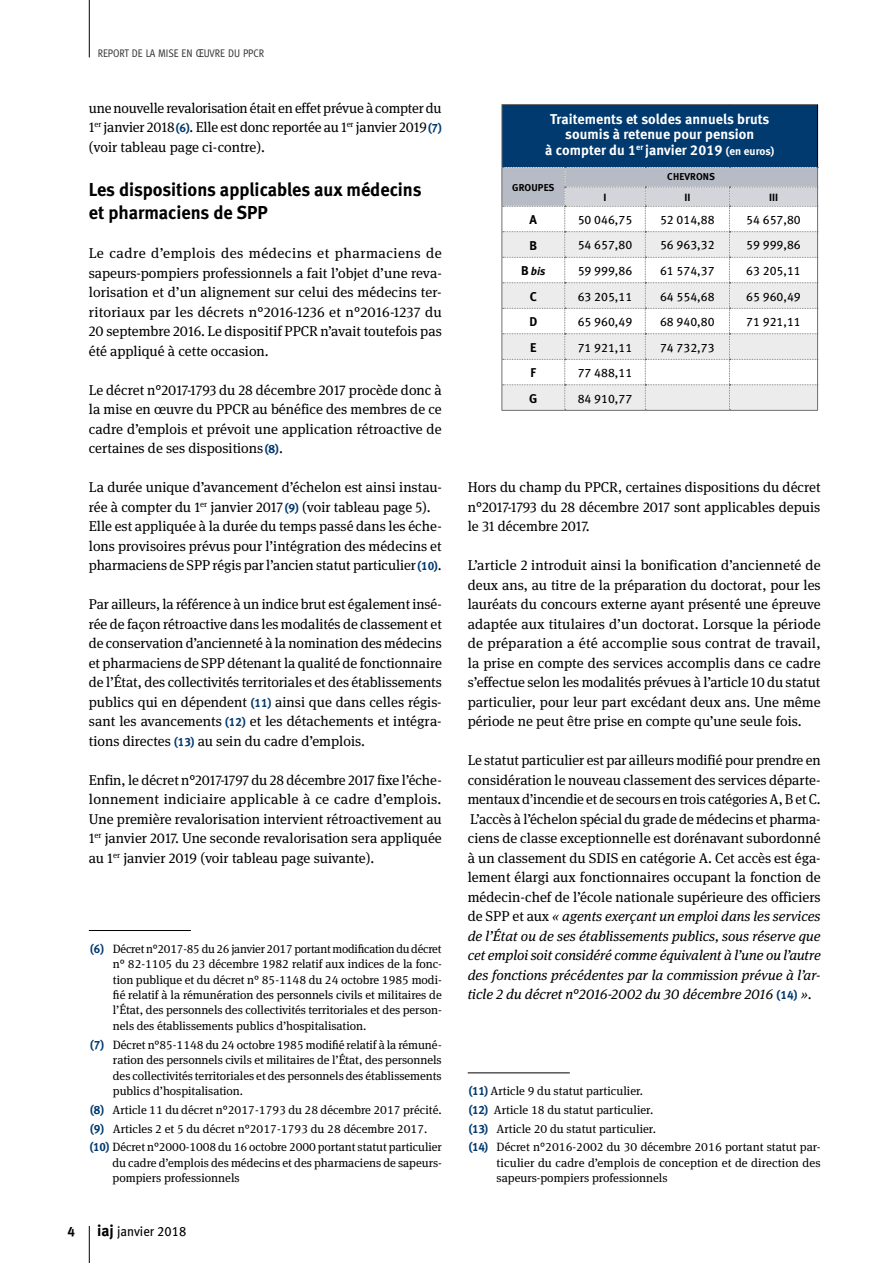
<style>
.page{position:relative;width:893px;height:1263px;background:#fff}
.page>*{position:absolute;margin:0;border:0;box-sizing:border-box;transform-origin:0 0}
.Titre_1{font:18.75px/23.2px "Meta Bold LF";color:#000}
.Texte_courant_9_5{font:14.25px/19.5px "Meta Serif OT";color:#000;text-align:justify}
.article_pointillés_i{font:14.25px/15.8px "Meta Bold LF";letter-spacing:.005em;color:#fff;text-align:center}
.t1{font:13.5px "Meta Book LF";color:#000;scale:.96 1}
.t2{font:13.5px "Meta Bold LF";color:#000}
.t3{font:12.75px "Meta Bold LF";color:#000}
.t4{font:12.3px "Meta Book LF";color:#000}
.Notes_texte{font:12px/15.5px "Meta Serif OT";color:#000;text-align:justify}
.texte_note_désactivé{font:12px/15.5px "Meta Serif OT";color:#000;text-align:justify}
.t5{font:italic 11.25px "Meta Bold LF";color:#000}
.t6{font:10.95px "Meta Cond";letter-spacing:-.01em;color:#3a3a39}
.article_pointillés_i-2{font:10.5px "Meta Bold LF";color:#000}
.article_pointillés_i-3{font:10.05px "Meta Bold LF";letter-spacing:.01em;color:#000}
.s1{font-size:11.25px}
.s2{font-family:"Meta Bold LF";font-size:12px;color:#003a6f}
.s3{font-family:"Meta Bold LF";color:#003a6f}
.s4{font-family:"Meta Bold LF";font-size:15.75px}
.s5{font-style:normal;font-size:12.75px}
.s6{font-family:"Meta Bold LF";font-size:12px;color:#fff}
.s7{font-style:italic}
</style>
<div class="page">
<hr style="left:89px;top:0;width:1px;height:57px;background:#000">
<hr style="left:89px;top:1226px;width:1px;height:37px;background:#000">
<div style="left:502px;top:104px;width:316px;height:64px;background:#003a6f"></div>
<hr style="left:502px;top:105px;width:1px;height:63px;background:#6e6e6e">
<hr style="left:502px;top:104px;width:63px;height:1px;background:#6e6e6e">
<hr style="left:565px;top:104px;width:80px;height:1px;background:#6e6e6e">
<hr style="left:645px;top:104px;width:84px;height:1px;background:#6e6e6e">
<hr style="left:729px;top:104px;width:89px;height:1px;background:#6e6e6e">
<hr style="left:817px;top:105px;width:1px;height:62px;background:#000">
<hr style="left:502px;top:410px;width:63px;height:1px;background:#6e6e6e">
<hr style="left:565px;top:410px;width:80px;height:1px;background:#6e6e6e">
<hr style="left:645px;top:410px;width:84px;height:1px;background:#6e6e6e">
<svg style="left:502px;top:167px;width:316px;height:243px"></svg>
<hr style="left:729px;top:410px;width:89px;height:1px;background:#6e6e6e">
<hr style="left:89px;top:930px;width:102px;height:1px;background:#000">
<hr style="left:468px;top:1072px;width:102px;height:1px;background:#000">
<p class="t6" style="left:98px;top:47px;width:168px">REPORT DE LA MISE EN <span class="s1">Œ</span>UVRE DU PPCR</p>
<p class="Texte_courant_9_5" style="left:89px;top:98px;width:354px">une nouvelle revalorisation était en effet prévue à compter du 1<sup>er</sup> janvier 2018<span class="s2">(6)</span>. Elle est donc reportée au 1<sup>er</sup> janvier 2019<span class="s2">(7) </span>(voir tableau page ci-contre).</p>
<p class="Titre_1" style="left:89px;top:177px;width:334px">Les dispositions applicables aux médecins et pharmaciens de SPP</p>
<p class="Texte_courant_9_5" style="left:89px;top:244px;width:355px">Le cadre d’emplois des médecins et pharmaciens de sapeurs-pompiers professionnels a fait l’objet d’une reva&shy;lorisation et d’un alignement sur celui des médecins ter&shy;ritoriaux par les décrets n°2016-1236 et n°2016-1237 du 20 septembre 2016. Le dispositif PPCR n’avait toutefois pas été appliqué à cette occasion.</p>
<p class="Texte_courant_9_5" style="left:89px;top:380px;width:354px">Le décret n°2017-1793 du 28 décembre 2017 procède donc à la mise en œuvre du PPCR au bénéfice des membres de ce cadre d’emplois et prévoit une application rétroactive de certaines de ses dispositions<span class="s2">(8)</span>.</p>
<p class="Texte_courant_9_5" style="left:89px;top:478px;width:354px">La durée unique d’avancement d’échelon est ainsi instau&shy;rée à compter du 1<sup>er</sup> janvier 2017<span class="s2">(9)</span> (voir tableau page 5).</p>
<p class="Texte_courant_9_5" style="left:89px;top:517px;width:354px">Elle est appliquée à la durée du temps passé dans les éche&shy;lons provisoires prévus pour l’intégration des médecins et pharmaciens de SPP régis par l’ancien statut particulier<span class="s2">(10)</span>.</p>
<p class="Texte_courant_9_5" style="left:89px;top:595px;width:355px">Par ailleurs, la référence à un indice brut est également insé&shy;rée de façon rétroactive dans les modalités de classement et de conservation d’ancienneté à la nomination des médecins et pharmaciens de SPP détenant la qualité de fonctionnaire de l’État, des collectivités territoriales et des établissements publics qui en dépendent <span class="s2">(11)</span> ainsi que dans celles régis&shy;sant les avancements <span class="s2">(12)</span> et les détachements et intégra&shy;tions directes <span class="s2">(13)</span> au sein du cadre d’emplois.</p>
<p class="Texte_courant_9_5" style="left:89px;top:770px;width:354px">Enfin, le décret n°2017-1797 du 28 décembre 2017 fixe l’éche&shy;lonnement indiciaire applicable à ce cadre d’emplois.<br>Une première revalorisation intervient rétroactivement au 1<sup>er</sup> janvier 2017. Une seconde revalorisation sera appliquée au 1<sup>er</sup> janvier 2019 (voir tableau page suivante).</p>
<p class="Notes_texte" style="left:113px;top:941px;width:330px;text-indent:-23px"><span class="s3">(6)</span> Décret n°2017-85 du 26 janvier 2017 portant modification du décret n° 82-1105 du 23 décembre 1982 relatif aux indices de la fonc&shy;tion publique et du décret n° 85-1148 du 24 octobre 1985 modi&shy;fié relatif à la rémunération des personnels civils et militaires de l’État, des personnels des collectivités territoriales et des person&shy;nels des établissements publics d’hospitalisation.</p>
<p class="Notes_texte" style="left:113px;top:1037px;width:330px;text-indent:-23px"><span class="s3">(7)</span> Décret n°85-1148 du 24 octobre 1985 modifié relatif à la rémuné&shy;ration des personnels civils et militaires de l’État, des personnels des collectivités territoriales et des personnels des établissements publics d’hospitalisation.</p>
<p class="Notes_texte" style="left:90px;top:1102px;width:353px"><span class="s3">(8)</span> Article 11 du décret n°2017-1793 du 28 décembre 2017 précité.</p>
<p class="Notes_texte" style="left:90px;top:1121px;width:339px"><span class="s3">(9)</span> Articles 2 et 5 du décret n°2017-1793 du 28 décembre 2017.</p>
<p class="Notes_texte" style="left:113px;top:1140px;width:331px;text-indent:-23px"><span class="s3">(10)</span> Décret n°2000-1008 du 16 octobre 2000 portant statut particulier du cadre d’emplois des médecins et des pharmaciens de sapeurs&shy;pompiers professionnels</p>
<p class="t2" style="left:68px;top:1223px;width:9px">4</p>
<p class="t1" style="left:97px;top:1223px;width:94px"><span class="s4">iaj</span> janvier 2018</p>
<p class="article_pointillés_i" style="left:545px;top:110px;width:231px">Traitements et soldes annuels bruts soumis à retenue pour pension<br>à compter du 1<sup>er</sup> janvier 2019 <span class="s1">(en euros)</span></p>
<p class="article_pointillés_i-3" style="left:512px;top:181px;width:44px">GROUPES</p>
<p class="article_pointillés_i-3" style="left:667px;top:170px;width:49px">CHEVRONS</p>
<p class="article_pointillés_i-2" style="left:603px;top:191px;width:5px">I</p>
<p class="article_pointillés_i-2" style="left:684px;top:191px;width:8px">II</p>
<p class="article_pointillés_i-2" style="left:769px;top:191px;width:11px">III</p>
<p class="t3" style="left:530px;top:212px;width:9px">A</p>
<p class="t4" style="left:578px;top:212px;width:56px">50 046,75</p>
<p class="t4" style="left:660px;top:212px;width:56px">52 014,88</p>
<p class="t4" style="left:746px;top:212px;width:56px">54 657,80</p>
<p class="t3" style="left:529px;top:237px;width:9px">B</p>
<p class="t4" style="left:578px;top:237px;width:56px">54 657,80</p>
<p class="t4" style="left:660px;top:237px;width:56px">56 963,32</p>
<p class="t4" style="left:746px;top:237px;width:56px">59 999,86</p>
<p class="t5" style="left:521px;top:264px;width:26px"><span class="s5">B</span> bis</p>
<p class="t4" style="left:578px;top:263px;width:56px">59 999,86</p>
<p class="t4" style="left:660px;top:263px;width:56px">61 574,37</p>
<p class="t4" style="left:746px;top:263px;width:56px">63 205,11</p>
<p class="t3" style="left:530px;top:288px;width:9px">C</p>
<p class="t4" style="left:578px;top:288px;width:56px">63 205,11</p>
<p class="t4" style="left:660px;top:288px;width:56px">64 554,68</p>
<p class="t4" style="left:746px;top:288px;width:56px">65 960,49</p>
<p class="t3" style="left:529px;top:314px;width:9px">D</p>
<p class="t4" style="left:578px;top:314px;width:56px">65 960,49</p>
<p class="t4" style="left:660px;top:314px;width:56px">68 940,80</p>
<p class="t4" style="left:746px;top:314px;width:56px">71 921,11</p>
<p class="t3" style="left:530px;top:339px;width:8px">E</p>
<p class="t4" style="left:578px;top:339px;width:56px">71 921,11</p>
<p class="t4" style="left:660px;top:339px;width:56px">74 732,73</p>
<p class="t3" style="left:530px;top:365px;width:7px">F</p>
<p class="t4" style="left:578px;top:365px;width:56px">77 488,11</p>
<p class="t3" style="left:529px;top:390px;width:10px">G</p>
<p class="t4" style="left:578px;top:391px;width:56px">84 910,77</p>
<p class="Texte_courant_9_5" style="left:468px;top:478px;width:354px">Hors du champ du PPCR, certaines dispositions du décret n°2017-1793 du 28 décembre 2017 sont applicables depuis le 31 décembre 2017. <span class="s6">(11) (12)(13)</span></p>
<p class="Texte_courant_9_5" style="left:468px;top:556px;width:354px">L’article 2 introduit ainsi la bonification d’ancienneté de deux ans, au titre de la préparation du doctorat, pour les lauréats du concours externe ayant présenté une épreuve adaptée aux titulaires d’un doctorat. Lorsque la période de préparation a été accomplie sous contrat de travail, la prise en compte des services accomplis dans ce cadre s’effectue selon les modalités prévues à l’article 10 du statut particulier, pour leur part excédant deux ans. Une même période ne peut être prise en compte qu’une seule fois.</p>
<p class="Texte_courant_9_5" style="left:468px;top:751px;width:354px">Le statut particulier est par ailleurs modifié pour prendre en considération le nouveau classement des services départe&shy;mentaux d’incendie et de secours en trois catégories A, B et C.</p>
<p class="Texte_courant_9_5" style="left:468px;top:809px;width:355px">L’accès à l’échelon spécial du grade de médecins et pharma&shy;ciens de classe exceptionnelle est dorénavant subordonné à un classement du SDIS en catégorie A. Cet accès est éga&shy;lement élargi aux fonctionnaires occupant la fonction de médecin-chef de l’école nationale supérieure des officiers de SPP et aux <span class="s7">« agents exerçant un emploi dans les services de l’État ou de ses établissements publics, sous réserve que cet emploi soit considéré comme équivalent à l’une ou l’autre des fonctions précédentes par la commission prévue à l’ar&shy;ticle 2 du décret n°2016-2002 du 30 décembre 2016</span> <span class="s2">(14)</span> <span class="s7">»</span>.</p>
<p class="Notes_texte" style="left:469px;top:1083px;width:176px"><span class="s3">(11)</span> Article 9 du statut particulier.</p>
<p class="Notes_texte" style="left:469px;top:1102px;width:186px"><span class="s3">(12)</span> Article 18 du statut particulier.</p>
<p class="Notes_texte" style="left:469px;top:1121px;width:189px"><span class="s3">(13)</span> Article 20 du statut particulier.</p>
<p class="texte_note_désactivé" style="left:497px;top:1140px;width:326px;text-indent:-28px"><span class="s3">(14)</span> Décret n°2016-2002 du 30 décembre 2016 portant statut par&shy;ticulier du cadre d’emplois de conception et de direction des sapeurs-pompiers professionnels</p>
</div>
